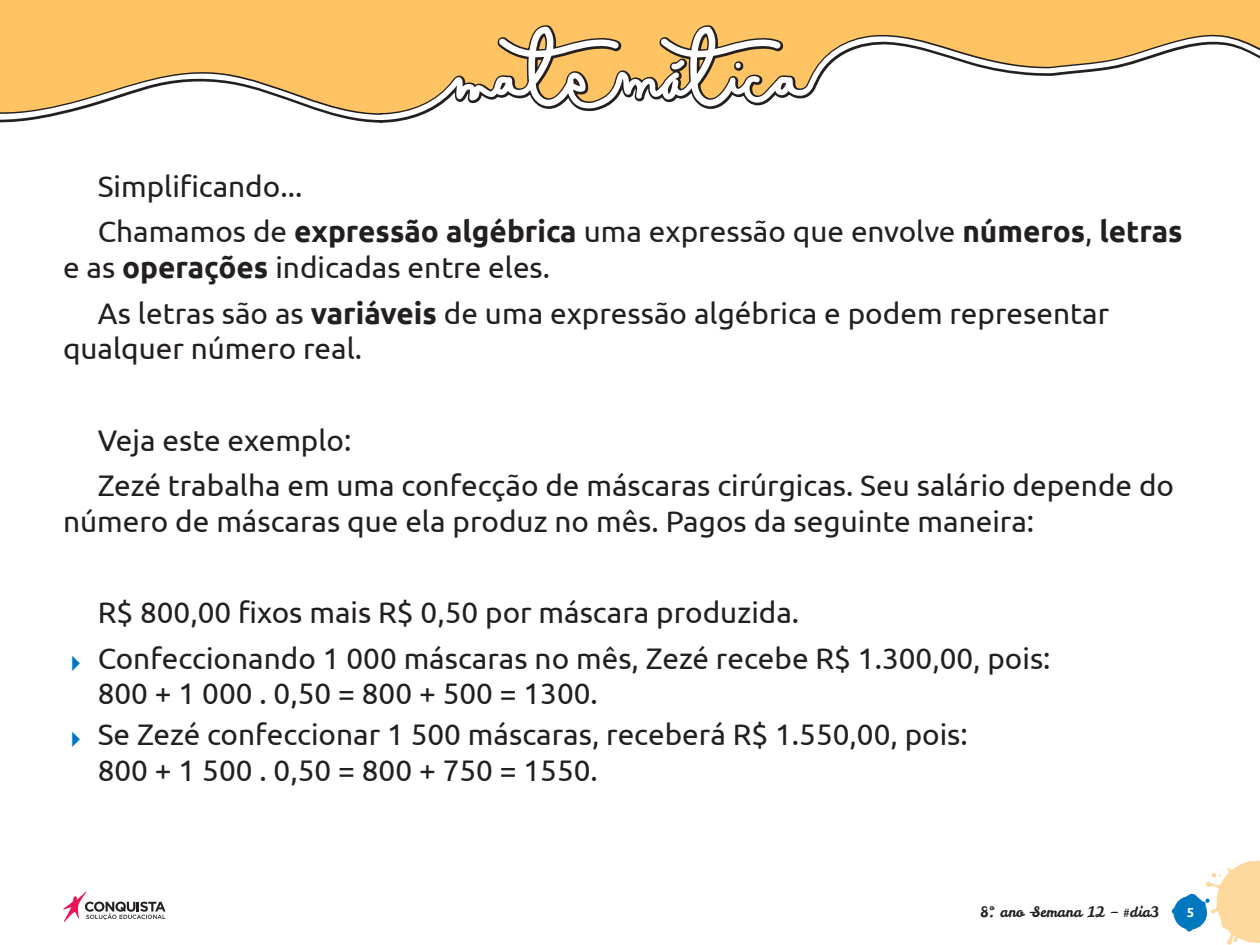
<style>
.page{position:relative;width:1260px;height:945px;background:#fff}
.page>*{position:absolute;margin:0;border:0;box-sizing:border-box;transform-origin:0 0}
.t1{font:29.75px/45.7px "Ubuntu";color:#231f20}
.t2{font:14.35px "Leckerli One";color:#231f20}
.t3{font:700 13.12px "Ubuntu";color:#fff}
.s1{font-weight:700}
</style>
<div class="page">
<svg style="left:1172px;top:861px;width:88px;height:84px"></svg>
<svg style="left:63px;top:891px;width:103px;height:31px"></svg>
<div style="left:0;top:0;width:1260px;height:22px;background:#fec463"></div>
<svg style="left:0;top:22px;width:1260px;height:101px"></svg>
<svg style="left:0;top:26px;width:1260px;height:94px;fill:#fec463"></svg>
<p class="t1" style="left:98px;top:162px;width:1086px">Simplificando...<br>Chamamos de <span class="s1">expressão algébrica</span> uma expressão que envolve <span class="s1">números</span>, <span class="s1">letras</span></p>
<p class="t1" style="left:98px;top:244px;width:1013px;text-indent:-35px">e as <span class="s1">operações</span> indicadas entre eles.<br>As letras são as <span class="s1">variáveis</span> de uma expressão algébrica e podem representar</p>
<p class="t1" style="left:63px;top:325px;width:301px">qualquer número real.</p>
<p class="t1" style="left:98px;top:416px;width:1078px">Veja este exemplo:<br>Zezé trabalha em uma confecção de máscaras cirúrgicas. Seu salário depende do</p>
<p class="t1" style="left:63px;top:498px;width:973px">número de máscaras que ela produz no mês. Pagos da seguinte maneira:</p>
<p class="t1" style="left:98px;top:589px;width:954px">R$ 800,00 fixos mais R$ 0,50 por máscara produzida.<br>Confeccionando 1 000 máscaras no mês, Zezé recebe R$ 1.300,00, pois:</p>
<p class="t1" style="left:98px;top:673px;width:872px;line-height:40.6px">800 + 1 000 . 0,50 = 800 + 500 = 1300.<br>Se Zezé confeccionar 1 500 máscaras, receberá R$ 1.550,00, pois:</p>
<p class="t1" style="left:98px;top:747px;width:502px">800 + 1 500 . 0,50 = 800 + 750 = 1550.</p>
<p class="t2" style="left:980px;top:903px;width:181px">8º. ano –Semana 12 – #dia3</p>
<p class="t3" style="left:1187px;top:905px;width:9px">5</p>
</div>
